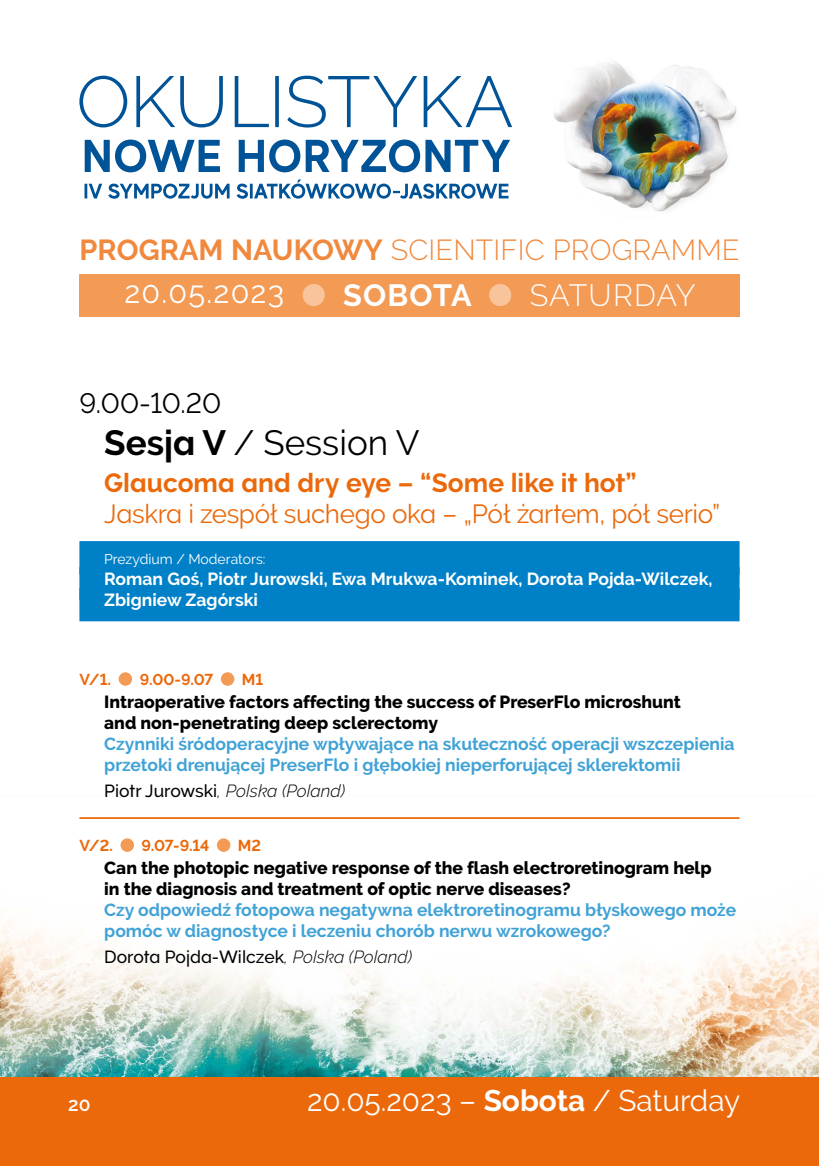
<style>
.page{position:relative;width:819px;height:1166px;background:#fff}
.page>*{position:absolute;margin:0;border:0;box-sizing:border-box;transform-origin:0 0}
.PR_SESJA{font:35px "Raleway";color:#000}
.t1{font:30.62px "Raleway";letter-spacing:.04em;color:#fff}
.t2{font:300 30.62px "Raleway";letter-spacing:.03em;color:#fff}
.t3{font:700 30.62px "Raleway";letter-spacing:.04em;color:#fff}
.t4{font:29.75px "Raleway";color:#fff}
.t5{font:300 28.88px "Raleway";letter-spacing:.005em;color:#f0893e}
.PR_SESJA_Godzimna{font:28px "Raleway";color:#000}
.PR_SESJA_tyt_PL{font:26.25px "Raleway";letter-spacing:-.015em;color:#eb690b}
.PR_SESJA_tyt_ANG{font:700 26.25px "Raleway";color:#eb690b}
.t6{font:600 19.25px "Raleway";color:#fff}
.PR_tytuł{font:700 17.5px/21px "Raleway";color:#41a2d6}
.PR_tytuł_ang{font:800 17.5px/21px "Raleway";color:#000}
.PR_SESJA_Prez-nazwis{font:700 17.5px "Raleway";color:#fff}
.PR_wykładowca_BEZ_LI{font:500 17.5px "Raleway";color:#000}
.PR_wykładowca{font:italic 300 17.5px "Raleway";color:#000}
.PR_SESJA_Prez-nazwi{font:700 17.5px "Raleway";color:#fff}
.PR_godzina{font:700 15.75px "Raleway";letter-spacing:-.01em;color:#eb690b}
.PR_SESJA_Prezydium{font:14px "Raleway";color:#fff}
.s1{font-weight:700}
.s2{font-weight:500;font-style:normal}
.s3{font-weight:300;font-style:italic}
</style>
<div class="page">
<img style="left:0;top:817px;width:819px;height:259px">
<div style="left:0;top:1076px;width:819px;height:90px;background:#eb690b"></div>
<div style="left:79px;top:274px;width:660px;height:43px;background:#f39a55"></div>
<div style="left:302px;top:284px;width:23px;height:22px;background:#f9c39c;border-radius:50%"></div>
<div style="left:489px;top:284px;width:22px;height:22px;background:#f9c39c;border-radius:50%"></div>
<div style="left:79px;top:541px;width:660px;height:33px;background:#0081c7"></div>
<div style="left:79px;top:567px;width:660px;height:33px;background:#0081c7"></div>
<div style="left:79px;top:588px;width:660px;height:33px;background:#0081c7"></div>
<hr style="left:79px;top:817px;width:660px;height:2px;background:#eb690b">
<div style="left:119px;top:672px;width:13px;height:14px;background:#f39a55;border-radius:50%"></div>
<div style="left:221px;top:672px;width:13px;height:14px;background:#f39a55;border-radius:50%"></div>
<div style="left:120px;top:838px;width:14px;height:14px;background:#f39a55;border-radius:50%"></div>
<div style="left:217px;top:838px;width:13px;height:14px;background:#f39a55;border-radius:50%"></div>
<svg style="left:79px;top:76px;width:433px;height:52px"></svg>
<svg style="left:84px;top:179px;width:424px;height:20px"></svg>
<svg style="left:85px;top:140px;width:425px;height:32px"></svg>
<img style="left:554px;top:61px;width:183px;height:151px">
<p class="t5" style="left:79px;top:233px;width:661px"><span class="s1">PROGRAM NAUKOWY</span> SCIENTIFIC PROGRAMME</p>
<p class="t1" style="left:124px;top:274px;width:161px">20.05.2023</p>
<p class="t3" style="left:343px;top:278px;width:130px">SOBOTA</p>
<p class="t2" style="left:529px;top:277px;width:167px">SATURDAY</p>
<p class="PR_SESJA_Godzimna" style="left:79px;top:387px;width:143px">9.00-10.20</p>
<p class="PR_SESJA" style="left:104px;top:423px;width:317px"><span class="s1">Sesja V</span> / Session V</p>
<p class="PR_SESJA_tyt_ANG" style="left:104px;top:467px;width:534px">Glaucoma and dry eye – “Some like it hot”</p>
<p class="PR_SESJA_tyt_PL" style="left:104px;top:498px;width:617px">Jaskra i zespół suchego oka – „Pół żartem, pół serio”</p>
<p class="PR_SESJA_Prezydium" style="left:104px;top:551px;width:163px">Prezydium / Moderators:</p>
<p class="PR_SESJA_Prez-nazwis" style="left:104px;top:569px;width:609px">Roman Goś, Piotr Jurowski, Ewa Mrukwa-Kominek, Dorota Pojda-Wilczek,</p>
<p class="PR_SESJA_Prez-nazwi" style="left:104px;top:590px;width:155px">Zbigniew Zagórski</p>
<p class="PR_godzina" style="left:79px;top:670px;width:33px">V/1.</p>
<p class="PR_godzina" style="left:140px;top:670px;width:75px">9.00-9.07</p>
<p class="PR_godzina" style="left:242px;top:670px;width:23px">M1</p>
<p class="PR_tytuł_ang" style="left:104px;top:692px;width:578px">Intraoperative factors affecting the success of PreserFlo microshunt and non-penetrating deep sclerectomy</p>
<p class="PR_tytuł" style="left:104px;top:734px;width:632px">Czynniki śródoperacyjne wpływające na skuteczność operacji wszczepienia przetoki drenującej PreserFlo i głębokiej nieperforującej sklerektomii</p>
<p class="PR_wykładowca" style="left:104px;top:781px;width:242px"><span class="s2">Piotr Jurowski</span>, Polska (Poland)</p>
<p class="PR_godzina" style="left:79px;top:836px;width:35px">V/2.</p>
<p class="PR_godzina" style="left:141px;top:836px;width:69px">9.07-9.14</p>
<p class="PR_godzina" style="left:238px;top:836px;width:25px">M2</p>
<p class="PR_tytuł_ang" style="left:104px;top:858px;width:609px">Can the photopic negative response of the flash electroretinogram help in the diagnosis and treatment of optic nerve diseases?</p>
<p class="PR_tytuł" style="left:104px;top:900px;width:633px">Czy odpowiedź fotopowa negatywna elektroretinogramu błyskowego może pomóc w diagnostyce i leczeniu chorób nerwu wzrokowego?</p>
<p class="PR_wykładowca_BEZ_LI" style="left:104px;top:947px;width:309px">Dorota Pojda-Wilczek<span class="s3">, Polska (Poland)</span></p>
<p class="t6" style="left:68px;top:1093px;width:24px">20</p>
<h3 class="t4" style="left:307px;top:1083px;width:435px">20.05.2023 – <span class="s1">Sobota</span> / Saturday</h3>
</div>
